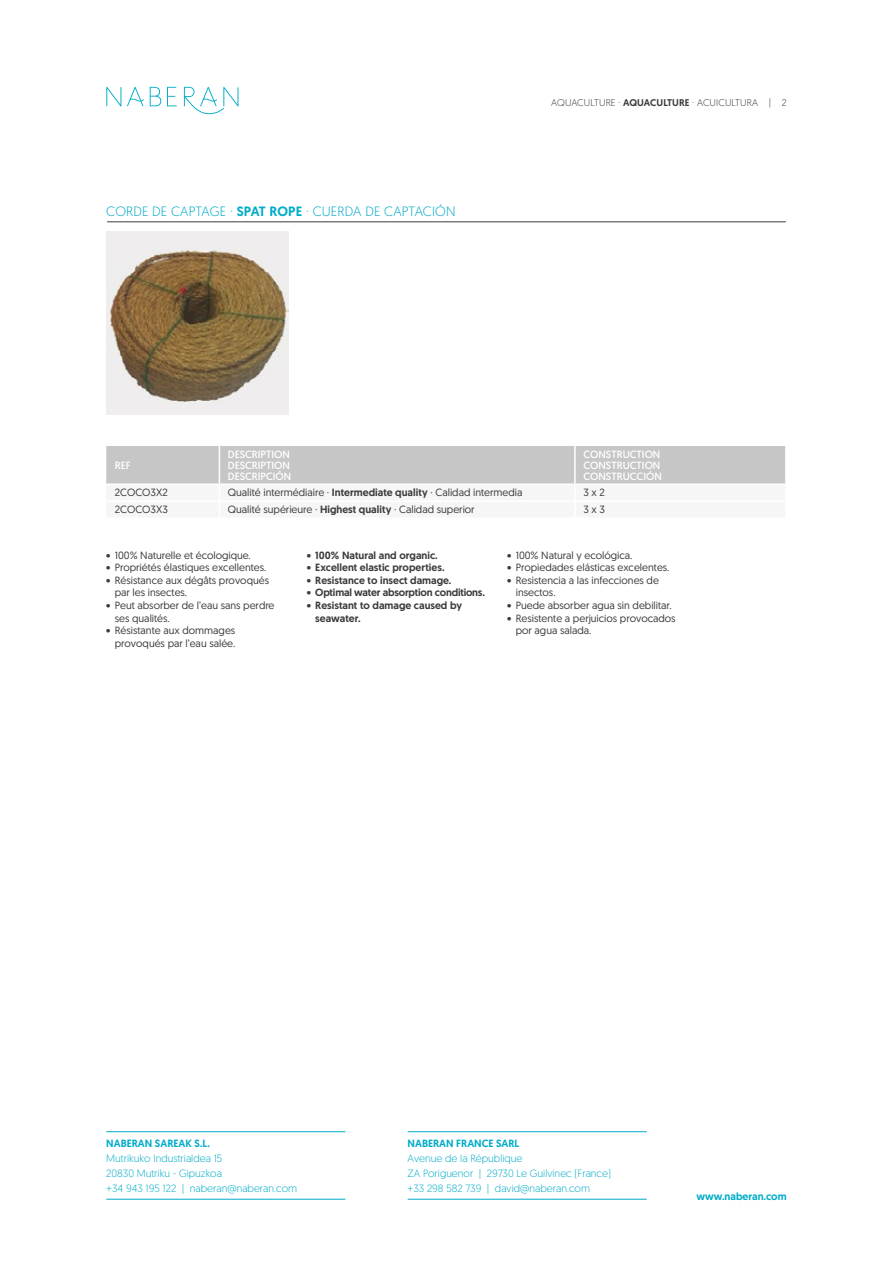
<style>
.page{position:relative;width:893px;height:1263px;background:#fff}
.page>*{position:absolute;margin:0;border:0;box-sizing:border-box;transform-origin:0 0}
.t1{font:300 13.5px "Geomanist";letter-spacing:.01em;color:#00acc8}
.t2{font:10.5px/12.6px "Geomanist";color:#3c3c3b}
.t3{font:300 10.5px/15px "Geomanist";color:#00acc8}
.t4{font:500 10.5px/12.6px "Geomanist";color:#3c3c3b}
.t5{font:10.5px/10.8px "Geomanist";color:#fff}
.t6{font:500 10.5px "Geomanist";color:#00acc8}
.t7{font:500 10.5px "Geomanist";letter-spacing:-.02em;color:#3c3c3b}
.t8{font:300 9.75px "Geomanist";letter-spacing:.01em;color:#3c3c3b}
.s1{font-weight:500}
.s2{font-weight:400}
</style>
<div class="page">
<div style="left:106px;top:446px;width:680px;height:38px;background:#c6c6c6"></div>
<img style="left:106px;top:232px;width:183px;height:182px">
<hr style="left:107px;top:221px;width:679px;height:1px;background:#3c3c3b">
<svg style="left:106px;top:87px;width:15px;height:19px"></svg>
<svg style="left:127px;top:87px;width:17px;height:19px"></svg>
<svg style="left:167px;top:87px;width:10px;height:19px"></svg>
<svg style="left:150px;top:87px;width:11px;height:19px"></svg>
<svg style="left:184px;top:87px;width:54px;height:27px"></svg>
<hr style="left:408px;top:1131px;width:238px;height:1px;background:#00acc8">
<hr style="left:408px;top:1199px;width:238px;height:1px;background:#00acc8">
<hr style="left:107px;top:1131px;width:238px;height:1px;background:#00acc8">
<hr style="left:107px;top:1199px;width:238px;height:1px;background:#00acc8">
<p class="t1" style="left:106px;top:202px;width:351px">CORDE DE CAPTAGE · <span class="s1">SPAT ROPE</span> · CUERDA DE CAPTACIÓN</p>
<p class="t8" style="left:551px;top:97px;width:237px">AQUACULTURE · <span class="s1">AQUACULTURE</span> · ACUICULTURA | 2</p>
<p class="t5" style="left:115px;top:460px;width:17px">REF</p>
<p class="t5" style="left:228px;top:449px;width:65px">DESCRIPTION<br>DESCRIPTION<br>DESCRIPCIÓN</p>
<p class="t5" style="left:583px;top:449px;width:80px">CONSTRUCTION<br>CONSTRUCTION<br>CONSTRUCCIÓN</p>
<p class="t2" style="left:115px;top:486px;width:54px">2COCO3X2</p>
<p class="t2" style="left:228px;top:486px;width:296px">Qualité intermédiaire · <span class="s1">Intermediate quality</span> · Calidad intermedia</p>
<p class="t2" style="left:583px;top:486px;width:23px">3 x 2</p>
<p class="t2" style="left:115px;top:503px;width:55px">2COCO3X3</p>
<p class="t2" style="left:228px;top:503px;width:248px">Qualité supérieure · <span class="s1">Highest quality</span> · Calidad superior</p>
<p class="t2" style="left:583px;top:503px;width:23px">3 x 3</p>
<p class="t2" style="left:106px;top:548px;width:146px">• 100% Naturelle et écologique.</p>
<p class="t2" style="left:106px;top:561px;width:162px">• Propriétés élastiques excellentes.</p>
<p class="t2" style="left:115px;top:573px;width:156px;text-indent:-9px">• Résistance aux dégâts provoqués par les insectes.</p>
<p class="t2" style="left:115px;top:599px;width:161px;text-indent:-9px">• Peut absorber de l’eau sans perdre ses qualités.</p>
<p class="t2" style="left:106px;top:624px;width:131px;text-align:right">• Résistante aux dommages provoqués par l’eau salée.</p>
<p class="t4" style="left:307px;top:548px;width:132px"><span class="s2">•</span> 100% Natural and organic.</p>
<p class="t4" style="left:307px;top:561px;width:139px"><span class="s2">•</span> Excellent elastic properties.</p>
<p class="t4" style="left:307px;top:574px;width:146px"><span class="s2">•</span> Resistance to insect damage.</p>
<p class="t7" style="left:307px;top:586px;width:180px"><span class="s2">•</span> Optimal water absorption conditions.</p>
<p class="t4" style="left:315px;top:599px;width:148px;text-indent:-9px"><span class="s2">•</span> Resistant to damage caused by seawater.</p>
<p class="t2" style="left:507px;top:548px;width:127px">• 100% Natural y ecológica.</p>
<p class="t2" style="left:507px;top:561px;width:164px">• Propiedades elásticas excelentes.</p>
<p class="t2" style="left:516px;top:573px;width:145px;text-indent:-9px">• Resistencia a las infecciones de insectos.</p>
<p class="t2" style="left:507px;top:599px;width:166px">• Puede absorber agua sin debilitar.</p>
<p class="t2" style="left:516px;top:611px;width:161px;text-indent:-9px">• Resistente a perjuicios provocados por agua salada.</p>
<p class="t6" style="left:106px;top:1136px;width:105px">NABERAN SAREAK S.L.</p>
<p class="t3" style="left:106px;top:1150px;width:192px">Mutrikuko Industrialdea 15<br>20830 Mutriku - Gipuzkoa<br>+34 943 195 122 | naberan@naberan.com</p>
<p class="t6" style="left:408px;top:1136px;width:113px">NABERAN FRANCE SARL</p>
<p class="t3" style="left:408px;top:1150px;width:205px">Avenue de la République<br>ZA Poriguenor | 29730 Le Guilvinec (France) +33 298 582 739 | david@naberan.com</p>
<p class="t6" style="left:696px;top:1189px;width:92px">www.naberan.com</p>
</div>
